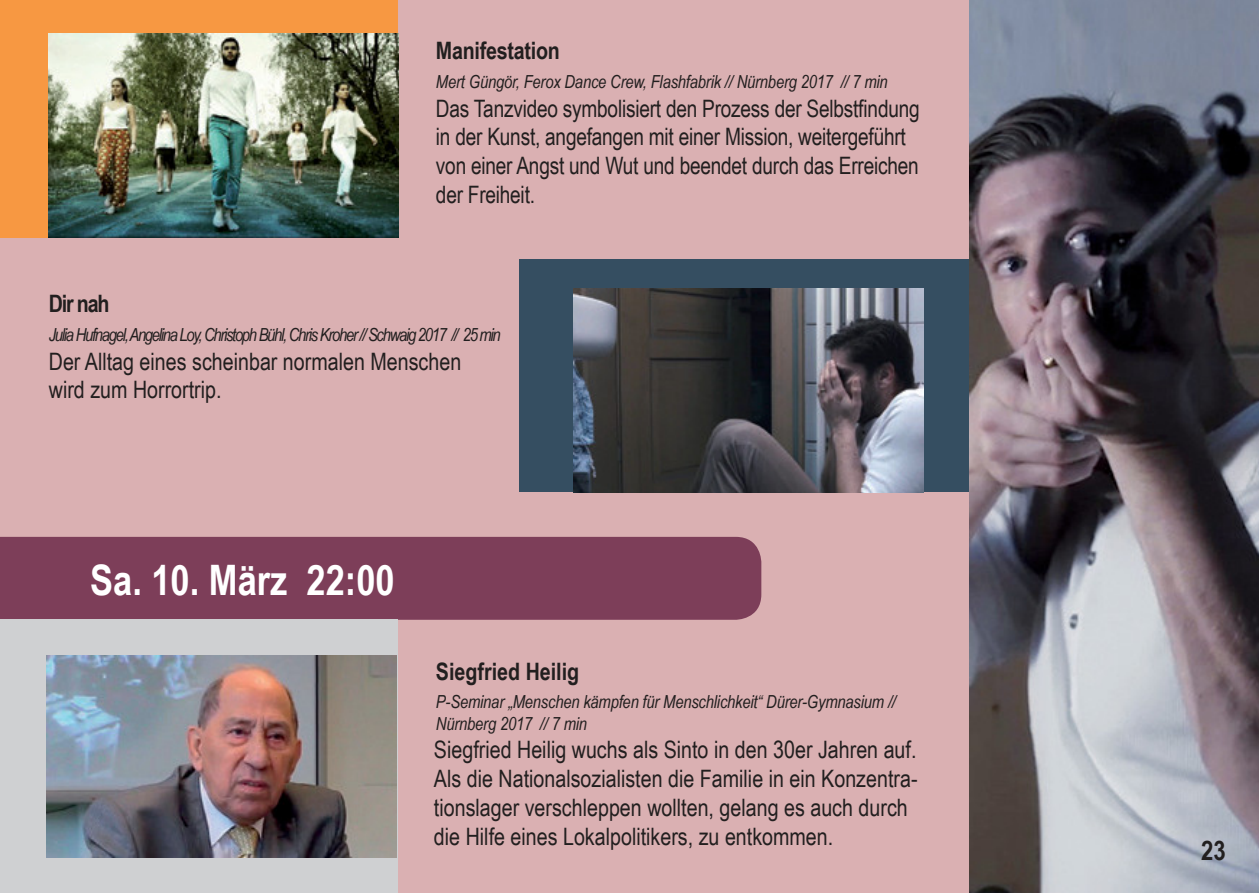
<style>
.page{position:relative;width:1259px;height:893px;background:#dab0b2}
.page>*{position:absolute;margin:0;border:0;box-sizing:border-box;transform-origin:0 0}
.t1{font:700 42px "Arial Narrow";color:#fff}
.t2{font:700 27px "Arial Narrow";color:#221f1f}
.t3{font:24px/28.8px "Arial Narrow";color:#221f1f}
.t4{font:700 24px "Arial Narrow";letter-spacing:-.01em;color:#221f1f}
.t5{font:italic 18px/21.6px "Arial Narrow";letter-spacing:-.01em;color:#221f1f}
.t6{font:italic 18px "Arial Narrow";letter-spacing:-.07em;color:#221f1f}
</style>
<div class="page">
<div style="left:0;top:537px;width:761px;height:83px;background:#7d3e59"></div>
<div style="left:0;top:620px;width:398px;height:273px;background:#cfd0d2"></div>
<div style="left:519px;top:259px;width:451px;height:233px;background:#354e61"></div>
<div style="left:0;top:0;width:398px;height:237px;background:#f79842"></div>
<img style="left:970px;top:0;width:288px;height:893px">
<img style="left:573px;top:288px;width:350px;height:204px">
<img style="left:47px;top:656px;width:350px;height:202px">
<img style="left:49px;top:33px;width:350px;height:204px">
<p class="t4" style="left:436px;top:41px;width:125px">Manifestation</p>
<p class="t5" style="left:436px;top:72px;width:453px">Mert Güngör, Ferox Dance Crew, Flashfabrik // Nürnberg 2017 // 7 min</p>
<p class="t3" style="left:436px;top:93px;width:485px">Das Tanzvideo symbolisiert den Prozess der Selbstindung in der Kunst, angefangen mit einer Mission, weitergeführt von einer Angst und Wut und beendet durch das Erreichen der Freiheit.</p>
<p class="t4" style="left:49px;top:295px;width:62px">Dir nah</p>
<p class="t6" style="left:49px;top:328px;width:453px">Julia Hufnagel, Angelina Loy, Christoph Bühl, Chris Kroher // Schwaig 2017 // 25 min</p>
<p class="t3" style="left:49px;top:346px;width:414px">Der Alltag eines scheinbar normalen Menschen wird zum Horrortrip.</p>
<h1 class="t1" style="left:90px;top:564px;width:306px">Sa. 10. März 22:00</h1>
<p class="t4" style="left:436px;top:662px;width:145px">Siegfried Heilig</p>
<p class="t5" style="left:436px;top:692px;width:461px">P-Seminar „Menschen kämpfen für Menschlichkeit“ Dürer-Gymnasium //<br>Nürnberg 2017 // 7 min</p>
<p class="t3" style="left:434px;top:735px;width:485px">Siegfried Heilig wuchs als Sinto in den 30er Jahren auf.<br>Als die Nationalsozialisten die Familie in ein Konzentra&shy;tionslager verschleppen wollten, gelang es auch durch die Hilfe eines Lokalpolitikers, zu entkommen.</p>
<p class="t2" style="left:1201px;top:841px;width:26px">23</p>
</div>
